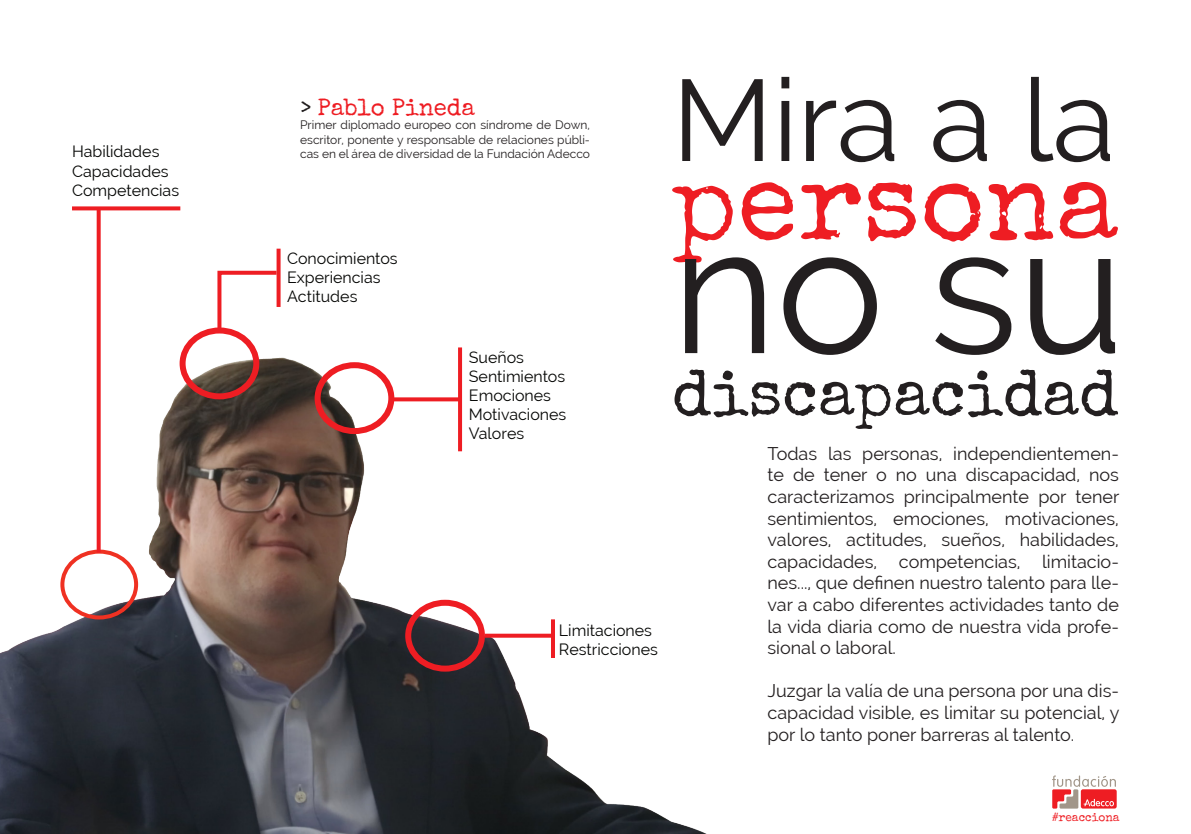
<style>
.page{position:relative;width:1191px;height:834px;background:#fff}
.page>*{position:absolute;margin:0;border:0;box-sizing:border-box;transform-origin:0 0}
.t1{font:180.4px "Raleway";color:#231f20}
.t2{font:115.2px "Raleway";color:#231f20}
.t3{font:111.4px "Special Elite";color:#ee1d23}
.t4{font:65.2px "Special Elite";color:#231f20}
.t5{font:24px "Special Elite";color:#ee1d23}
.t6{font:18px/21.6px "Raleway";color:#231f20;text-align:justify}
.t7{font:16px "Raleway";color:#040503}
.t8{font:12px/14.4px "Raleway";color:#231f20;text-align:justify}
.t9{font:11.8px "Special Elite";color:#ee1d23}
.s1{color:#231f20}
</style>
<div class="page">
<img style="left:0;top:329px;width:705px;height:504px">
<div style="left:60px;top:549px;width:78px;height:70px;border:4px solid #ef3122;border-radius:50%"></div>
<div style="left:180px;top:327px;width:79px;height:72px;border:6px solid #ee1d23;border-radius:50%"></div>
<div style="left:314px;top:362px;width:80px;height:72px;border:6px solid #ee1d23;border-radius:50%"></div>
<div style="left:405px;top:599px;width:80px;height:72px;border:6px solid #ee1d23;border-radius:50%"></div>
<svg style="left:97px;top:210px;width:4px;height:342px"></svg>
<svg style="left:458px;top:347px;width:4px;height:104px"></svg>
<hr style="left:551px;top:619px;width:4px;height:39px;background:#ee1d23">
<svg style="left:72px;top:206px;width:108px;height:4px"></svg>
<svg style="left:276px;top:248px;width:4px;height:21px"></svg>
<svg style="left:215px;top:269px;width:65px;height:65px"></svg>
<svg style="left:392px;top:397px;width:68px;height:4px"></svg>
<svg style="left:485px;top:633px;width:66px;height:4px"></svg>
<svg style="left:1052px;top:775px;width:64px;height:33px"></svg>
<p class="t7" style="left:72px;top:142px;width:89px">Habilidades</p>
<p class="t7" style="left:72px;top:162px;width:98px">Capacidades</p>
<p class="t7" style="left:72px;top:181px;width:109px">Competencias</p>
<p class="t5" style="left:300px;top:92px;width:176px"><span class="s1">&gt;</span> Pablo Pineda</p>
<p class="t8" style="left:300px;top:118px;width:291px">Primer diplomado europeo con síndrome de Down, escritor, ponente y responsable de relaciones públi&shy;cas en el área de diversidad de la Fundación Adecco</p>
<p class="t7" style="left:287px;top:249px;width:112px">Conocimientos</p>
<p class="t7" style="left:287px;top:268px;width:95px">Experiencias</p>
<p class="t7" style="left:287px;top:287px;width:72px">Actitudes</p>
<p class="t7" style="left:469px;top:347px;width:57px">Sueños</p>
<p class="t7" style="left:469px;top:367px;width:98px">Sentimientos</p>
<p class="t7" style="left:469px;top:386px;width:84px">Emociones</p>
<p class="t7" style="left:469px;top:405px;width:99px">Motivaciones</p>
<p class="t7" style="left:469px;top:424px;width:57px">Valores</p>
<p class="t7" style="left:559px;top:620px;width:95px">Limitaciones</p>
<p class="t7" style="left:559px;top:640px;width:101px">Restricciones</p>
<p class="t2" style="left:672px;top:53px;width:445px">Mira a la</p>
<p class="t3" style="left:672px;top:131px;width:448px">persona</p>
<p class="t1" style="left:672px;top:185px;width:455px">no su</p>
<p class="t4" style="left:672px;top:352px;width:448px">discapacidad</p>
<p class="t6" style="left:767px;top:442px;width:353px">Todas las personas, independientemen&shy;te de tener o no una discapacidad, nos caracterizamos principalmente por tener sentimientos, emociones, motivaciones, valores, actitudes, sueños, habilidades, capacidades, competencias, limitacio&shy;nes..., que definen nuestro talento para lle&shy;var a cabo diferentes actividades tanto de la vida diaria como de nuestra vida profe&shy;sional o laboral.</p>
<p class="t6" style="left:767px;top:680px;width:353px">Juzgar la valía de una persona por una dis&shy;capacidad visible, es limitar su potencial, y por lo tanto poner barreras al talento.</p>
<p class="t9" style="left:1052px;top:809px;width:69px">#reacciona</p>
</div>
